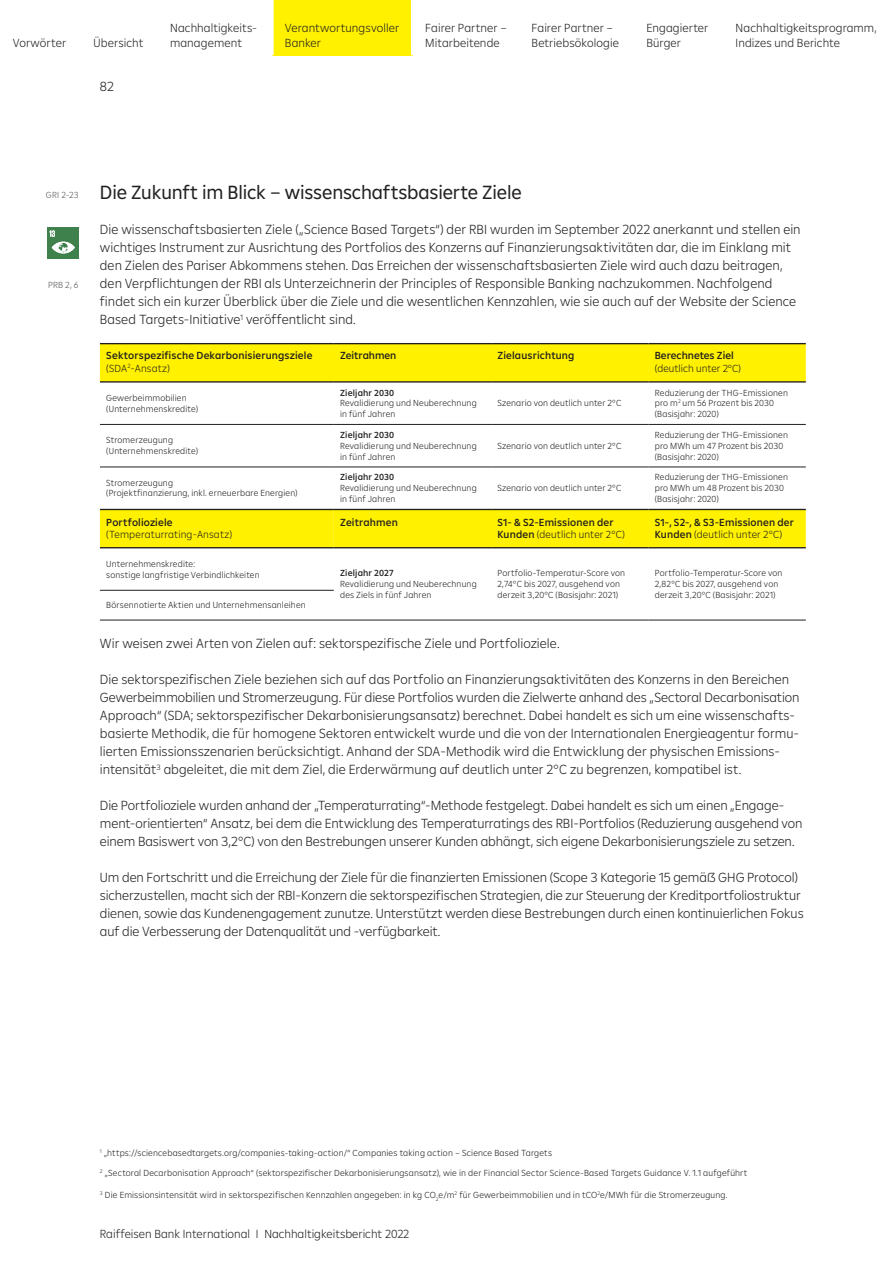
<style>
.page{position:relative;width:893px;height:1263px;background:#fff}
.page>*{position:absolute;margin:0;border:0;box-sizing:border-box;transform-origin:0 0}
.t1{font:19.5px "Amalia";letter-spacing:-.01em;color:#221f1f}
.t2{font:300 13.5px/18px "Amalia";color:#221f1f}
.t3{font:300 12px/14.4px "Amalia";letter-spacing:.005em;color:#221f1f}
.t4{font:500 10.5px/12.6px "Amalia";letter-spacing:.015em;color:#221f1f}
.t5{font:300 10.5px "Amalia";letter-spacing:.005em;color:#221f1f}
.t6{font:300 9px/10.8px "Amalia";letter-spacing:.015em;color:#221f1f}
.t7{font:500 9px "Amalia";letter-spacing:.02em;color:#221f1f}
.t8{font:300 9px "Amalia";letter-spacing:.025em;color:#57585a}
.s1{font-weight:300}
</style>
<div class="page">
<div style="left:272px;top:0;width:140px;height:55px;background:#fff100"></div>
<hr style="left:271px;top:0;width:3px;height:55px;background:#fff">
<hr style="left:411px;top:0;width:3px;height:55px;background:#fff">
<div style="left:47px;top:228px;width:32px;height:31px;background:#3f814c"></div>
<svg style="left:50px;top:230px;width:25px;height:23px"></svg>
<svg style="left:100px;top:344px;width:706px;height:203px"></svg>
<div style="left:334px;top:510px;width:472px;height:37px;background:#fff100"></div>
<hr style="left:100px;top:381px;width:234px;height:2px;background:#221f1f">
<hr style="left:334px;top:381px;width:157px;height:2px;background:#221f1f">
<hr style="left:491px;top:381px;width:157px;height:2px;background:#221f1f">
<hr style="left:648px;top:381px;width:158px;height:2px;background:#221f1f">
<hr style="left:100px;top:343px;width:234px;height:1px;background:#221f1f">
<hr style="left:334px;top:343px;width:157px;height:1px;background:#221f1f">
<hr style="left:491px;top:343px;width:157px;height:1px;background:#221f1f">
<hr style="left:648px;top:343px;width:158px;height:1px;background:#221f1f">
<hr style="left:100px;top:424px;width:234px;height:1px;background:#221f1f">
<hr style="left:334px;top:424px;width:157px;height:1px;background:#221f1f">
<hr style="left:491px;top:424px;width:157px;height:1px;background:#221f1f">
<hr style="left:648px;top:424px;width:158px;height:1px;background:#221f1f">
<hr style="left:100px;top:467px;width:234px;height:1px;background:#221f1f">
<hr style="left:334px;top:467px;width:157px;height:1px;background:#221f1f">
<hr style="left:491px;top:467px;width:157px;height:1px;background:#221f1f">
<hr style="left:648px;top:467px;width:158px;height:1px;background:#221f1f">
<hr style="left:100px;top:590px;width:234px;height:1px;background:#221f1f">
<hr style="left:100px;top:620px;width:234px;height:1px;background:#221f1f">
<hr style="left:334px;top:620px;width:157px;height:1px;background:#221f1f">
<hr style="left:491px;top:620px;width:157px;height:1px;background:#221f1f">
<hr style="left:648px;top:620px;width:158px;height:1px;background:#221f1f">
<hr style="left:100px;top:509px;width:234px;height:1px;background:#221f1f">
<hr style="left:334px;top:509px;width:157px;height:1px;background:#221f1f">
<hr style="left:491px;top:509px;width:157px;height:1px;background:#221f1f">
<hr style="left:648px;top:509px;width:158px;height:1px;background:#221f1f">
<hr style="left:100px;top:547px;width:234px;height:1px;background:#221f1f">
<hr style="left:334px;top:547px;width:157px;height:1px;background:#221f1f">
<hr style="left:491px;top:547px;width:157px;height:1px;background:#221f1f">
<hr style="left:648px;top:547px;width:158px;height:1px;background:#221f1f">
<p class="t3" style="left:13px;top:36px;width:55px">Vorwörter</p>
<p class="t3" style="left:94px;top:36px;width:51px">Übersicht</p>
<p class="t2" style="left:100px;top:77px;width:15px">82</p>
<p class="t3" style="left:170px;top:21px;width:89px">Nachhaltigkeits&shy;management</p>
<p class="t3" style="left:285px;top:21px;width:116px">Verantwortungsvoller<br>Banker</p>
<p class="t3" style="left:425px;top:21px;width:83px">Fairer Partner –<br>Mitarbeitende</p>
<p class="t3" style="left:531px;top:21px;width:89px">Fairer Partner –<br>Betriebsökologie</p>
<p class="t3" style="left:646px;top:21px;width:64px">Engagierter<br>Bürger</p>
<p class="t3" style="left:736px;top:21px;width:143px">Nachhaltigkeitsprogramm,<br>Indizes und Berichte</p>
<p class="t8" style="left:46px;top:190px;width:34px">GRI 2-23</p>
<p class="t8" style="left:48px;top:280px;width:32px">PRB 2, 6</p>
<h1 class="t1" style="left:100px;top:182px;width:423px">Die Zukunft im Blick – wissenschaftsbasierte Ziele</h1>
<p class="t2" style="left:100px;top:220px;width:702px">Die wissenschaftsbasierten Ziele („Science Based Targets“) der RBI wurden im September 2022 anerkannt und stellen ein wichtiges Instrument zur Ausrichtung des Portfolios des Konzerns auf Finanzierungsaktivitäten dar, die im Einklang mit den Zielen des Pariser Abkommens stehen. Das Erreichen der wissenschaftsbasierten Ziele wird auch dazu beitragen, den Verpflichtungen der RBI als Unterzeichnerin der Principles of Responsible Banking nachzukommen. Nachfolgend findet sich ein kurzer Überblick über die Ziele und die wesentlichen Kennzahlen, wie sie auch auf der Website der Science Based Targets-Initiative<sup>1</sup> veröffentlicht sind.</p>
<p class="t4" style="left:106px;top:349px;width:208px">Sektorspezifische Dekarbonisierungsziele <span class="s1">(SDA</span><sup>2</sup><span class="s1">-Ansatz)</span></p>
<p class="t4" style="left:340px;top:349px;width:58px">Zeitrahmen</p>
<p class="t4" style="left:497px;top:349px;width:78px">Zielausrichtung</p>
<p class="t4" style="left:655px;top:349px;width:81px">Berechnetes Ziel</p>
<p class="t5" style="left:655px;top:363px;width:88px">(deutlich unter 2°C)</p>
<p class="t6" style="left:106px;top:393px;width:93px">Gewerbeimmobilien (Unternehmenskredite)</p>
<p class="t7" style="left:340px;top:388px;width:56px">Zieljahr 2030</p>
<p class="t6" style="left:340px;top:398px;width:138px">Revalidierung und Neuberechnung in fünf Jahren</p>
<p class="t6" style="left:497px;top:398px;width:125px">Szenario von deutlich unter 2°C</p>
<p class="t6" style="left:655px;top:387px;width:135px">Reduzierung der THG-Emissionen pro m<sup>2</sup> um 56 Prozent bis 2030 (Basisjahr: 2020)</p>
<p class="t6" style="left:106px;top:435px;width:93px">Stromerzeugung (Unternehmenskredite)</p>
<p class="t7" style="left:340px;top:430px;width:56px">Zieljahr 2030</p>
<p class="t6" style="left:340px;top:440px;width:138px">Revalidierung und Neuberechnung in fünf Jahren</p>
<p class="t6" style="left:497px;top:440px;width:125px">Szenario von deutlich unter 2°C</p>
<p class="t6" style="left:655px;top:429px;width:135px">Reduzierung der THG-Emissionen pro MWh um 47 Prozent bis 2030 (Basisjahr: 2020)</p>
<p class="t6" style="left:106px;top:477px;width:193px">Stromerzeugung<br>(Projektfinanzierung, inkl. erneuerbare Energien)</p>
<p class="t7" style="left:340px;top:472px;width:56px">Zieljahr 2030</p>
<p class="t6" style="left:340px;top:483px;width:138px">Revalidierung und Neuberechnung in fünf Jahren</p>
<p class="t6" style="left:497px;top:483px;width:125px">Szenario von deutlich unter 2°C</p>
<p class="t6" style="left:655px;top:472px;width:135px">Reduzierung der THG-Emissionen pro MWh um 48 Prozent bis 2030 (Basisjahr: 2020)</p>
<p class="t4" style="left:106px;top:516px;width:68px">Portfolioziele</p>
<p class="t5" style="left:106px;top:529px;width:127px">(Temperaturrating-Ansatz)</p>
<p class="t4" style="left:340px;top:516px;width:59px">Zeitrahmen</p>
<p class="t4" style="left:497px;top:516px;width:129px">S1- &amp; S2-Emissionen der<br>Kunden <span class="s1">(deutlich unter 2°C)</span></p>
<p class="t4" style="left:655px;top:516px;width:141px">S1-, S2-, &amp; S3-Emissionen der<br>Kunden <span class="s1">(deutlich unter 2°C)</span></p>
<p class="t6" style="left:106px;top:558px;width:155px">Unternehmenskredite:<br>sonstige langfristige Verbindlichkeiten</p>
<p class="t7" style="left:340px;top:568px;width:55px">Zieljahr 2027</p>
<p class="t6" style="left:340px;top:579px;width:138px">Revalidierung und Neuberechnung des Ziels in fünf Jahren</p>
<p class="t6" style="left:497px;top:568px;width:129px">Portfolio-Temperatur-Score von<br>2,74°C bis 2027, ausgehend von derzeit 3,20°C (Basisjahr: 2021)</p>
<p class="t6" style="left:655px;top:568px;width:129px">Portfolio-Temperatur-Score von<br>2,82°C bis 2027, ausgehend von derzeit 3,20°C (Basisjahr: 2021)</p>
<p class="t6" style="left:106px;top:600px;width:201px">Börsennotierte Aktien und Unternehmensanleihen</p>
<p class="t2" style="left:100px;top:634px;width:461px">Wir weisen zwei Arten von Zielen auf: sektorspezifische Ziele und Portfolioziele.</p>
<p class="t2" style="left:100px;top:670px;width:701px">Die sektorspezifischen Ziele beziehen sich auf das Portfolio an Finanzierungsaktivitäten des Konzerns in den Bereichen Gewerbeimmobilien und Stromerzeugung. Für diese Portfolios wurden die Zielwerte anhand des „Sectoral Decarbonisation Approach“ (SDA; sektorspezifischer Dekarbonisierungsansatz) berechnet. Dabei handelt es sich um eine wissenschafts&shy;basierte Methodik, die für homogene Sektoren entwickelt wurde und die von der Internationalen Energieagentur formu&shy;lierten Emissionsszenarien berücksichtigt. Anhand der SDA-Methodik wird die Entwicklung der physischen Emissions&shy;intensität<sup>3</sup> abgeleitet, die mit dem Ziel, die Erderwärmung auf deutlich unter 2°C zu begrenzen, kompatibel ist.</p>
<p class="t2" style="left:100px;top:796px;width:704px">Die Portfolioziele wurden anhand der „Temperaturrating“-Methode festgelegt. Dabei handelt es sich um einen „Engage&shy;ment-orientierten“ Ansatz, bei dem die Entwicklung des Temperaturratings des RBI-Portfolios (Reduzierung ausgehend von einem Basiswert von 3,2°C) von den Bestrebungen unserer Kunden abhängt, sich eigene Dekarbonisierungsziele zu setzen.</p>
<p class="t2" style="left:100px;top:868px;width:705px">Um den Fortschritt und die Erreichung der Ziele für die finanzierten Emissionen (Scope 3 Kategorie 15 gemäẞ GHG Protocol) sicherzustellen, macht sich der RBI-Konzern die sektorspezifischen Strategien, die zur Steuerung der Kreditportfoliostruktur dienen, sowie das Kundenengagement zunutze. Unterstützt werden diese Bestrebungen durch einen kontinuierlichen Fokus auf die Verbesserung der Datenqualität und -verfügbarkeit.</p>
<p class="t6" style="left:100px;top:1147px;width:454px"><sup>1</sup> „https://sciencebasedtargets.org/companies-taking-action/“ Companies taking action – Science Based Targets</p>
<p class="t6" style="left:100px;top:1189px;width:629px"><sup>3</sup> Die Emissionsintensität wird in sektorspezifischen Kennzahlen angegeben: in kg CO<sub>2</sub>e/m<sup>2</sup> für Gewerbeimmobilien und in tCO<sup>2</sup>e/MWh für die Stromerzeugung.</p>
<p class="t6" style="left:100px;top:1168px;width:649px"><sup>2</sup> „Sectoral Decarbonisation Approach“ (sektorspezifischer Dekarbonisierungsansatz), wie in der Financial Sector Science-Based Targets Guidance V. 1.1 aufgeführt</p>
<p class="t3" style="left:100px;top:1228px;width:311px">Raiffeisen Bank International I Nachhaltigkeitsbericht 2022</p>
</div>
